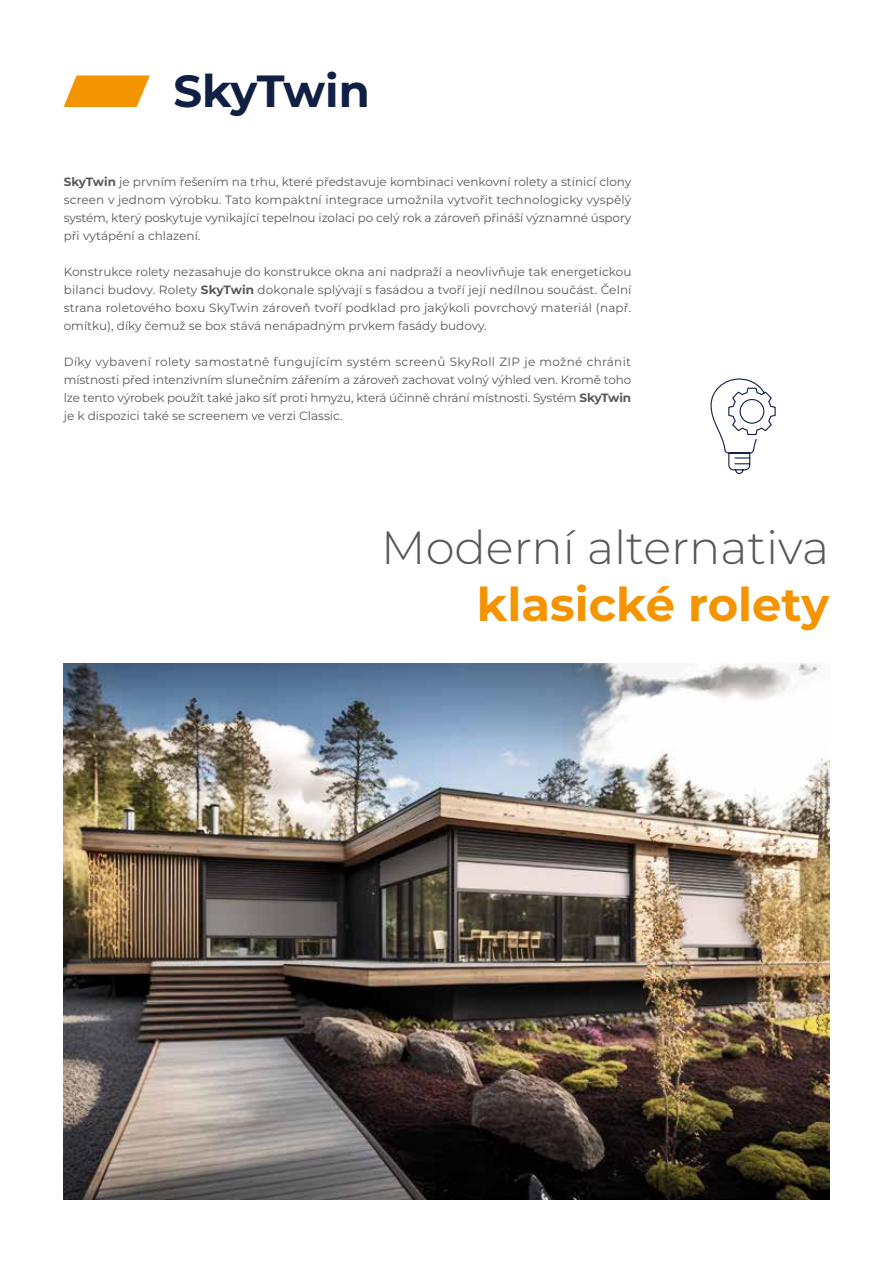
<style>
.page{position:relative;width:893px;height:1263px;background:#fff}
.page>*{position:absolute;margin:0;border:0;box-sizing:border-box;transform-origin:0 0}
.t1{font:300 46.5px "Aluprof Sans";color:#58585a}
.t2{font:700 46.5px "Aluprof Sans";color:#f39400}
.t3{font:700 45px "Aluprof Sans";letter-spacing:-.01em;color:#101f44}
.t4{font:12px/18px "Aluprof Sans";letter-spacing:-.005em;color:#58585a;text-align:justify}
.s1{font-weight:400;color:#f39400}
.s2{font-weight:700}
</style>
<div class="page">
<svg style="left:710px;top:378px;width:66px;height:96px"></svg>
<img style="left:64px;top:664px;width:765px;height:535px">
<h2 class="t3" style="left:64px;top:59px;width:308px"><span class="s1">⸠</span> SkyTwin</h2>
<p class="t4" style="left:64px;top:172px;width:569px"><span class="s2">SkyTwin</span> je prvním řešením na trhu, které představuje kombinaci venkovní rolety a stínicí clony screen v jednom výrobku. Tato kompaktní integrace umožnila vytvořit technologicky vyspělý systém, který poskytuje vynikající tepelnou izolaci po celý rok a zároveň přináší významné úspory při vytápění a chlazení.</p>
<p class="t4" style="left:64px;top:262px;width:569px">Konstrukce rolety nezasahuje do konstrukce okna ani nadpraží a neovlivňuje tak energetickou bilanci budovy. Rolety <span class="s2">SkyTwin</span> dokonale splývají s fasádou a tvoří její nedílnou součást. Čelní strana roletového boxu SkyTwin zároveň tvoří podklad pro jakýkoli povrchový materiál (např. omítku), díky čemuž se box stává nenápadným prvkem fasády budovy.</p>
<p class="t4" style="left:64px;top:352px;width:569px">Díky vybavení rolety samostatně fungujícím systém screenů SkyRoll ZIP je možné chránit místnosti před intenzivním slunečním zářením a zároveň zachovat volný výhled ven. Kromě toho lze tento výrobek použít také jako síť proti hmyzu, která účinně chrání místnosti. Systém <span class="s2">SkyTwin </span>je k dispozici také se screenem ve verzi Classic.</p>
<h1 class="t1" style="left:381px;top:516px;width:449px">Moderní alternativa</h1>
<h1 class="t2" style="left:477px;top:571px;width:354px">klasické rolety</h1>
</div>
